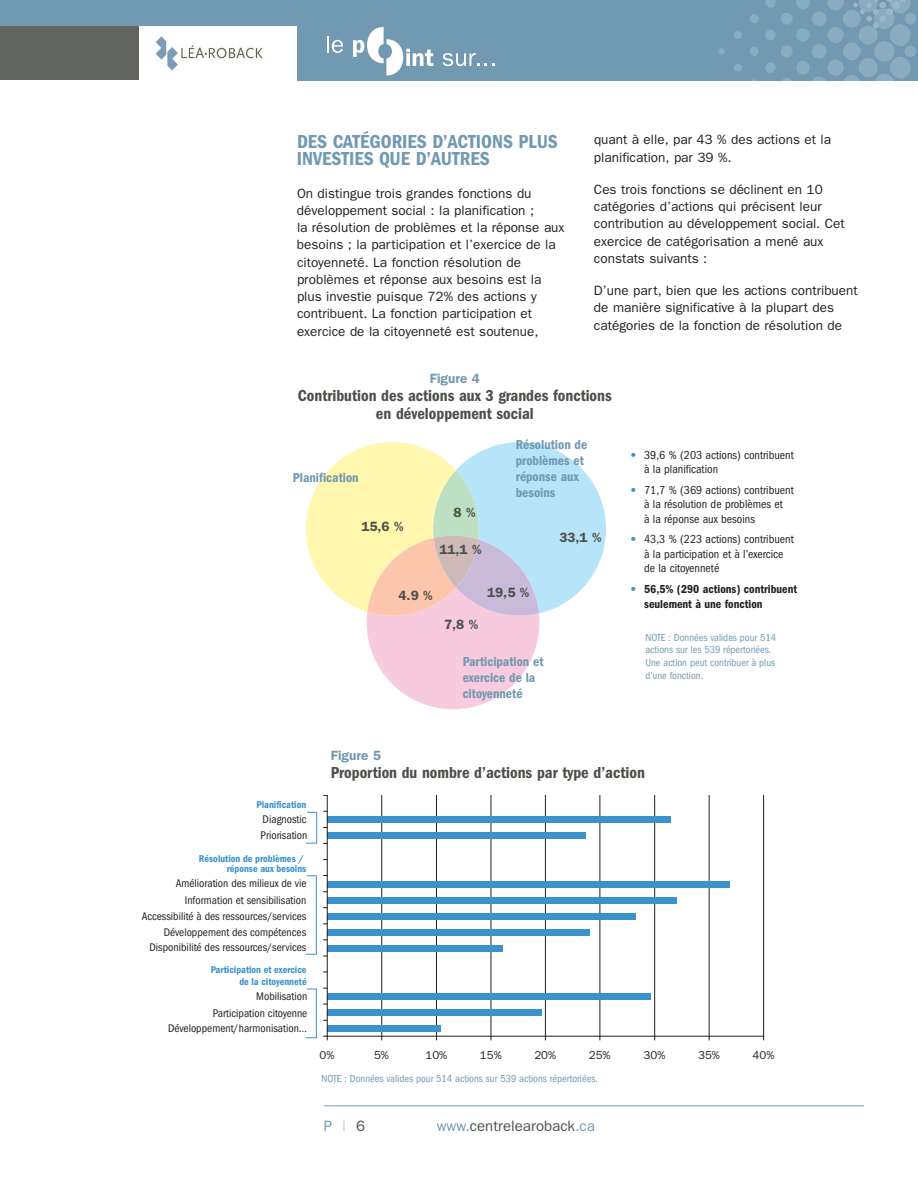
<style>
.page{position:relative;width:918px;height:1188px;background:#fff}
.page>*{position:absolute;margin:0;border:0;box-sizing:border-box;transform-origin:0 0}
.t1{font:600 condensed 19.5px/17.2px "Franklin Gothic";color:#7199b1}
.t2{font:600 condensed 16.5px/18px "Franklin Gothic";color:#4c5049;text-align:center}
.t3{font:15px "Franklin Gothic";color:#4c5049}
.t4{font:15px "Franklin Gothic";color:#7199b1}
.t5{font:13.5px/17.2px "Franklin Gothic";color:#231f20}
.t6{font:600 condensed 13.5px/16.2px "Franklin Gothic";color:#7199b1}
.t7{font:600 13.5px "Franklin Gothic";color:#4c5049}
.t8{font:600 13.5px "Franklin Gothic";color:#7199b1}
.t9{font:condensed 12px/14.2px "Franklin Gothic";color:#231f20}
.t10{font:600 condensed 12px/15.1px "Franklin Gothic";color:#231f20}
.t11{font:condensed 11.55px "Franklin Gothic";color:#231f20}
.t12{font:11.55px "Franklin Gothic";color:#231f20}
.t13{font:condensed 10.5px/12.6px "Franklin Gothic";color:#7199b1}
.t14{font:600 condensed 10.2px/9.8px "Franklin Gothic";color:#3a92cd;text-align:right}
.s1{font-stretch:normal;color:#3a92cd}
.s2{font-weight:400;font-stretch:normal;color:#3a92cd}
.s3{color:#afc4d4}
.s4{color:#4c5049}
.s5{color:#7199b1}
</style>
<div class="page">
<hr style="left:324px;top:1105px;width:540px;height:1px;background:#7199b1">
<div style="left:0;top:0;width:918px;height:81px;background:#7199b1"></div>
<svg style="left:718px;top:48px;width:7px;height:7px"></svg>
<div style="left:0;top:26px;width:297px;height:55px;background:#fff"></div>
<img style="left:155px;top:36px;width:108px;height:35px">
<svg style="left:327px;top:36px;width:16px;height:17px"></svg>
<svg style="left:353px;top:27px;width:80px;height:49px"></svg>
<svg style="left:443px;top:53px;width:51px;height:13px"></svg>
<div style="left:0;top:26px;width:139px;height:53px;background:#61645e"></div>
<svg style="left:734px;top:0;width:182px;height:81px"></svg>
<hr style="left:381px;top:795px;width:1px;height:241px;background:#231f20">
<hr style="left:436px;top:795px;width:1px;height:241px;background:#231f20">
<hr style="left:491px;top:795px;width:1px;height:241px;background:#231f20">
<hr style="left:545px;top:795px;width:1px;height:241px;background:#231f20">
<hr style="left:600px;top:795px;width:1px;height:241px;background:#231f20">
<hr style="left:654px;top:795px;width:1px;height:241px;background:#231f20">
<hr style="left:709px;top:795px;width:1px;height:241px;background:#231f20">
<hr style="left:763px;top:795px;width:1px;height:241px;background:#231f20">
<div style="left:327px;top:1025px;width:114px;height:7px;background:#3a92cd"></div>
<div style="left:327px;top:1009px;width:215px;height:7px;background:#3a92cd"></div>
<div style="left:327px;top:993px;width:324px;height:7px;background:#3a92cd"></div>
<div style="left:327px;top:945px;width:175px;height:7px;background:#3a92cd"></div>
<div style="left:327px;top:929px;width:263px;height:7px;background:#3a92cd"></div>
<div style="left:327px;top:913px;width:309px;height:6px;background:#3a92cd"></div>
<div style="left:327px;top:897px;width:350px;height:7px;background:#3a92cd"></div>
<div style="left:327px;top:881px;width:403px;height:6px;background:#3a92cd"></div>
<div style="left:327px;top:833px;width:259px;height:6px;background:#3a92cd"></div>
<div style="left:327px;top:817px;width:343px;height:6px;background:#3a92cd"></div>
<hr style="left:327px;top:1036px;width:437px;height:1px;background:#231f20">
<hr style="left:327px;top:795px;width:1px;height:241px;background:#231f20">
<svg style="left:306px;top:812px;width:11px;height:32px"></svg>
<svg style="left:305px;top:875px;width:12px;height:80px"></svg>
<svg style="left:305px;top:988px;width:12px;height:50px"></svg>
<svg style="left:306px;top:442px;width:300px;height:267px"></svg>
<h1 class="t1" style="left:297px;top:135px;width:262px">DES CATÉGORIES D’ACTIONS PLUS<br>INVESTIES QUE D’AUTRES</h1>
<p class="t5" style="left:297px;top:184px;width:269px">On distingue trois grandes fonctions du développement social : la planification ;<br>la résolution de problèmes et la réponse aux besoins ; la participation et l’exercice de la citoyenneté. La fonction résolution de problèmes et réponse aux besoins est la plus investie puisque 72% des actions y contribuent. La fonction participation et exercice de la citoyenneté est soutenue,</p>
<p class="t5" style="left:594px;top:131px;width:239px">quant à elle, par 43 % des actions et la planification, par 39 %.</p>
<p class="t5" style="left:594px;top:180px;width:252px">Ces trois fonctions se déclinent en 10 catégories d’actions qui précisent leur contribution au développement social. Cet exercice de catégorisation a mené aux constats suivants :</p>
<p class="t5" style="left:594px;top:282px;width:265px">D’une part, bien que les actions contribuent de manière significative à la plupart des catégories de la fonction de résolution de</p>
<p class="t8" style="left:430px;top:371px;width:52px">Figure 4</p>
<p class="t2" style="left:298px;top:388px;width:315px">Contribution des actions aux 3 grandes fonctions en développement social</p>
<p class="t6" style="left:293px;top:470px;width:67px">Planification</p>
<p class="t7" style="left:361px;top:519px;width:44px">15,6 %</p>
<p class="t7" style="left:453px;top:505px;width:24px">8 %</p>
<p class="t7" style="left:439px;top:542px;width:44px">11,1 %</p>
<p class="t6" style="left:516px;top:437px;width:73px">Résolution de problèmes et réponse aux besoins</p>
<p class="t7" style="left:559px;top:529px;width:44px">33,1 %</p>
<p class="t7" style="left:399px;top:587px;width:36px">4.9 %</p>
<p class="t7" style="left:487px;top:584px;width:44px">19,5 %</p>
<p class="t7" style="left:444px;top:616px;width:36px">7,8 %</p>
<p class="t6" style="left:463px;top:654px;width:82px">Participation et exercice de la citoyenneté</p>
<p class="t9" style="left:644px;top:449px;width:151px;text-indent:-14px"><span class="s1">•</span> 39,6 % (203 actions) contribuent à la planification</p>
<p class="t9" style="left:644px;top:484px;width:151px;text-indent:-14px"><span class="s1">•</span> 71,7 % (369 actions) contribuent à la résolution de problèmes et<br>à la réponse aux besoins</p>
<p class="t9" style="left:644px;top:533px;width:151px;text-indent:-14px"><span class="s1">•</span> 43,3 % (223 actions) contribuent à la participation et à l’exercice de la citoyenneté</p>
<p class="t10" style="left:644px;top:582px;width:154px;text-indent:-14px"><span class="s2">•</span> 56,5% (290 actions) contribuent seulement à une fonction</p>
<p class="t13" style="left:645px;top:632px;width:132px">NOTE : Données valides pour 514 actions sur les 539 répertoriées.<br>Une action peut contribuer à plus d’une fonction.</p>
<p class="t14" style="left:257px;top:801px;width:51px">Planification</p>
<p class="t11" style="left:263px;top:815px;width:45px">Diagnostic</p>
<p class="t11" style="left:261px;top:832px;width:48px">Priorisation</p>
<p class="t14" style="left:199px;top:855px;width:109px">Résolution de problèmes / réponse aux besoins</p>
<p class="t11" style="left:176px;top:880px;width:132px">Amélioration des milieux de vie</p>
<p class="t11" style="left:185px;top:896px;width:123px">Information et sensibilisation</p>
<p class="t11" style="left:142px;top:912px;width:166px">Accessibilité à des ressources/services</p>
<p class="t11" style="left:164px;top:928px;width:144px">Développement des compétences</p>
<p class="t11" style="left:150px;top:943px;width:158px">Disponibilité des ressources/services</p>
<p class="t14" style="left:211px;top:965px;width:97px;line-height:12.3px">Participation et exercice de la citoyenneté</p>
<p class="t11" style="left:256px;top:992px;width:53px">Mobilisation</p>
<p class="t11" style="left:213px;top:1009px;width:96px">Participation citoyenne</p>
<p class="t11" style="left:168px;top:1025px;width:141px">Développement/harmonisation…</p>
<p class="t8" style="left:331px;top:747px;width:52px">Figure 5</p>
<p class="t2" style="left:331px;top:764px;width:316px">Proportion du nombre d’actions par type d’action</p>
<p class="t12" style="left:320px;top:1048px;width:16px">0%</p>
<p class="t12" style="left:374px;top:1048px;width:16px">5%</p>
<p class="t12" style="left:425px;top:1048px;width:23px">10%</p>
<p class="t12" style="left:480px;top:1048px;width:23px">15%</p>
<p class="t12" style="left:534px;top:1048px;width:23px">20%</p>
<p class="t12" style="left:589px;top:1048px;width:23px">25%</p>
<p class="t12" style="left:644px;top:1048px;width:23px">30%</p>
<p class="t12" style="left:698px;top:1048px;width:23px">35%</p>
<p class="t12" style="left:753px;top:1048px;width:23px">40%</p>
<p class="t13" style="left:321px;top:1073px;width:278px">NOTE : Données valides pour 514 actions sur 539 actions répertoriées.</p>
<p class="t4" style="left:324px;top:1117px;width:43px">P<span class="s3">|</span><span class="s4">6</span></p>
<p class="t3" style="left:437px;top:1117px;width:160px"><span class="s5">www.</span>centrelearoback<span class="s5">.ca</span></p>
</div>
